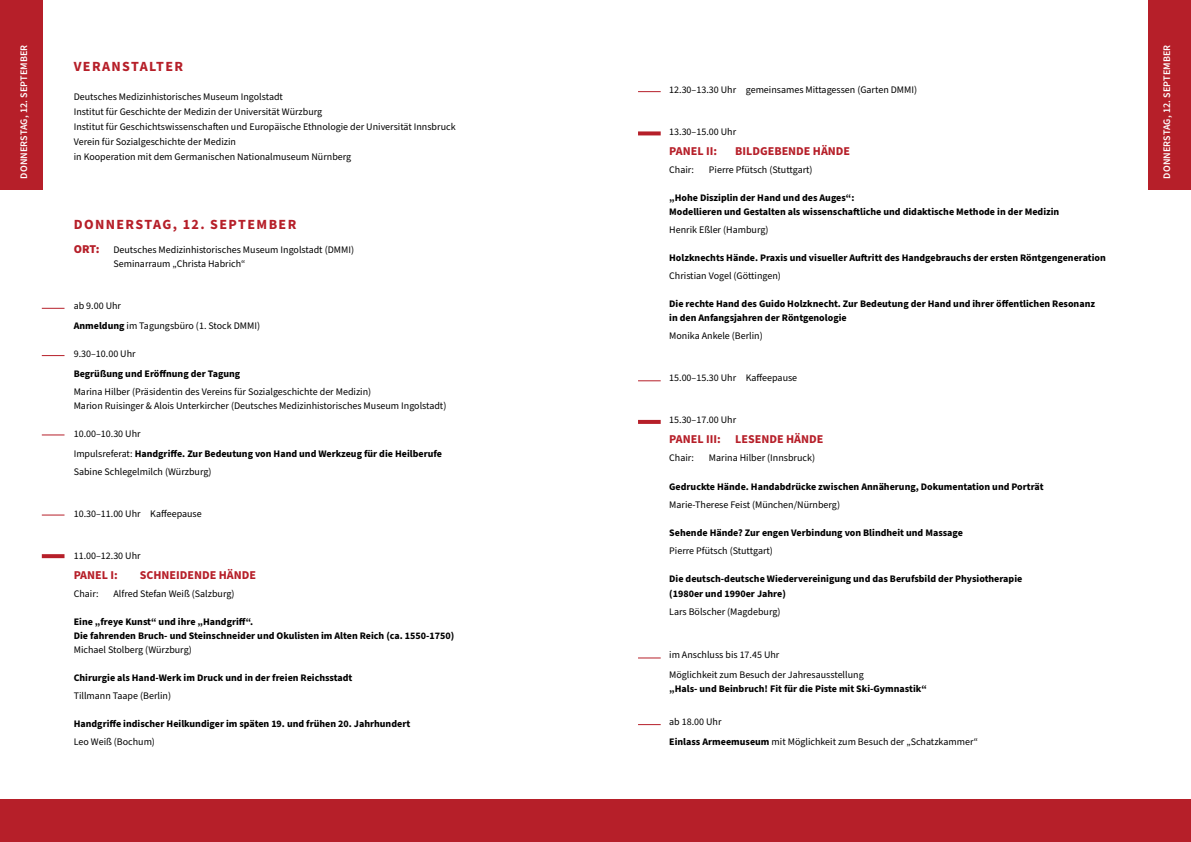
<style>
.page{position:relative;width:1191px;height:842px;background:#fff}
.page>*{position:absolute;margin:0;border:0;box-sizing:border-box;transform-origin:0 0}
.t1{font:700 14px "Source Sans Pro";letter-spacing:.1em;color:#b61f29}
.t2{font:700 12px "Source Sans Pro";color:#b61f29}
.t3{font:10px/15px "Source Sans Pro";color:#000}
.t4{font:700 10px/14px "Source Sans Pro";color:#000}
.t5{font:600 10px "Source Sans Pro";letter-spacing:.01em;color:#fff}
.s1{font-weight:900;font-size:12px;color:#b61f29}
.s2{font-weight:700}
.s3{font-weight:400}
</style>
<div class="page">
<div style="left:0;top:0;width:43px;height:190px;background:#b61f29"></div>
<div style="left:0;top:799px;width:1191px;height:43px;background:#b61f29"></div>
<div style="left:1148px;top:0;width:43px;height:190px;background:#b61f29"></div>
<svg style="left:42px;top:308px;width:22px;height:1px"></svg>
<svg style="left:42px;top:355px;width:22px;height:1px"></svg>
<svg style="left:638px;top:91px;width:22px;height:1px"></svg>
<svg style="left:638px;top:131px;width:22px;height:4px"></svg>
<svg style="left:42px;top:434px;width:22px;height:1px"></svg>
<svg style="left:42px;top:514px;width:22px;height:1px"></svg>
<svg style="left:42px;top:554px;width:22px;height:4px"></svg>
<svg style="left:638px;top:380px;width:22px;height:1px"></svg>
<svg style="left:638px;top:420px;width:22px;height:4px"></svg>
<svg style="left:638px;top:657px;width:22px;height:1px"></svg>
<svg style="left:638px;top:724px;width:22px;height:1px"></svg>
<p class="t5" style="left:17px;top:179px;width:135px;rotate:-90deg">DONNERSTAG, 12. SEPTEMBER</p>
<h1 class="t1" style="left:74px;top:57px;width:111px">VERANSTALTER</h1>
<p class="t3" style="left:74px;top:90px;width:383px">Deutsches Medizinhistorisches Museum Ingolstadt<br>Institut für Geschichte der Medizin der Universität Würzburg<br>Institut für Geschichtswissenschaften und Europäische Ethnologie der Universität Innsbruck Verein für Sozialgeschichte der Medizin<br>in Kooperation mit dem Germanischen Nationalmuseum Nürnberg</p>
<h1 class="t1" style="left:74px;top:215px;width:224px">DONNERSTAG, 12. SEPTEMBER</h1>
<p class="t3" style="left:113px;top:243px;width:242px;line-height:14px;text-indent:-40px"><span class="s1">ORT:</span> Deutsches Medizinhistorisches Museum Ingolstadt (DMMI)<br>Seminarraum „Christa Habrich“</p>
<p class="t3" style="left:74px;top:296px;width:188px;line-height:20px">ab 9.00 Uhr<br><span class="s2">Anmeldung</span> im Tagungsbüro (1. Stock DMMI)</p>
<p class="t3" style="left:74px;top:347px;width:63px">9.30–10.00 Uhr</p>
<p class="t4" style="left:74px;top:367px;width:168px">Begrüßung und Eröffnung der Tagung</p>
<p class="t3" style="left:74px;top:385px;width:374px;line-height:14px">Marina Hilber (Präsidentin des Vereins für Sozialgeschichte der Medizin)<br>Marion Ruisinger &amp; Alois Unterkircher (Deutsches Medizinhistorisches Museum Ingolstadt)</p>
<p class="t4" style="left:74px;top:424px;width:370px;line-height:20px"><span class="s3">10.00–10.30 Uhr<br>Impulsreferat:</span> Handgriffe. Zur Bedeutung von Hand und Werkzeug für die Heilberufe</p>
<p class="t3" style="left:74px;top:465px;width:139px">Sabine Schlegelmilch (Würzburg)</p>
<p class="t3" style="left:74px;top:507px;width:130px">10.30–11.00 Uhr Kaffeepause</p>
<p class="t3" style="left:74px;top:549px;width:68px">11.00–12.30 Uhr</p>
<p class="t2" style="left:74px;top:567px;width:46px">PANEL I:</p>
<p class="t2" style="left:140px;top:567px;width:118px">SCHNEIDENDE HÄNDE</p>
<p class="t3" style="left:74px;top:587px;width:26px">Chair:</p>
<p class="t3" style="left:113px;top:587px;width:123px">Alfred Stefan Weiß (Salzburg)</p>
<p class="t4" style="left:74px;top:615px;width:382px">Eine „freye Kunst“ und ihre „Handgriff“.<br>Die fahrenden Bruch- und Steinschneider und Okulisten im Alten Reich (ca. 1550-1750)</p>
<p class="t3" style="left:74px;top:643px;width:120px">Michael Stolberg (Würzburg)</p>
<p class="t4" style="left:74px;top:671px;width:280px">Chirurgie als Hand-Werk im Druck und in der freien Reichsstadt</p>
<p class="t3" style="left:74px;top:689px;width:99px">Tillmann Taape (Berlin)</p>
<p class="t4" style="left:74px;top:717px;width:338px">Handgriffe indischer Heilkundiger im späten 19. und frühen 20. Jahrhundert</p>
<p class="t3" style="left:74px;top:735px;width:83px">Leo Weiß (Bochum)</p>
<p class="t3" style="left:669px;top:83px;width:249px">12.30–13.30 Uhr gemeinsames Mittagessen (Garten DMMI)</p>
<p class="t3" style="left:669px;top:125px;width:68px">13.30–15.00 Uhr</p>
<p class="t2" style="left:669px;top:143px;width:49px">PANEL II:</p>
<p class="t2" style="left:735px;top:143px;width:116px">BILDGEBENDE HÄNDE</p>
<p class="t3" style="left:669px;top:163px;width:26px">Chair:</p>
<p class="t3" style="left:709px;top:163px;width:105px">Pierre Pfütsch (Stuttgart)</p>
<p class="t4" style="left:669px;top:191px;width:392px">„Hohe Disziplin der Hand und des Auges“:<br>Modellieren und Gestalten als wissenschaftliche und didaktische Methode in der Medizin</p>
<p class="t3" style="left:669px;top:223px;width:101px">Henrik Eßler (Hamburg)</p>
<p class="t4" style="left:669px;top:251px;width:438px">Holzknechts Hände. Praxis und visueller Auftritt des Handgebrauchs der ersten Röntgengeneration</p>
<p class="t3" style="left:669px;top:269px;width:113px">Christian Vogel (Göttingen)</p>
<p class="t4" style="left:669px;top:297px;width:427px">Die rechte Hand des Guido Holzknecht. Zur Bedeutung der Hand und ihrer öffentlichen Resonanz in den Anfangsjahren der Röntgenologie</p>
<p class="t3" style="left:669px;top:329px;width:95px">Monika Ankele (Berlin)</p>
<p class="t3" style="left:669px;top:371px;width:130px">15.00–15.30 Uhr Kaffeepause</p>
<p class="t3" style="left:669px;top:413px;width:68px">15.30–17.00 Uhr</p>
<p class="t2" style="left:669px;top:431px;width:156px">PANEL III: LESENDE HÄNDE</p>
<p class="t3" style="left:669px;top:451px;width:26px">Chair:</p>
<p class="t3" style="left:709px;top:451px;width:108px">Marina Hilber (Innsbruck)</p>
<p class="t4" style="left:669px;top:480px;width:376px">Gedruckte Hände. Handabdrücke zwischen Annäherung, Dokumentation und Porträt</p>
<p class="t3" style="left:669px;top:498px;width:172px">Marie-Therese Feist (München/Nürnberg)</p>
<p class="t4" style="left:669px;top:526px;width:295px">Sehende Hände? Zur engen Verbindung von Blindheit und Massage</p>
<p class="t3" style="left:669px;top:544px;width:105px">Pierre Pfütsch (Stuttgart)</p>
<p class="t4" style="left:669px;top:572px;width:354px;line-height:15px">Die deutsch-deutsche Wiedervereinigung und das Berufsbild der Physiotherapie (1980er und 1990er Jahre)</p>
<p class="t3" style="left:669px;top:605px;width:113px">Lars Bölscher (Magdeburg)</p>
<p class="t3" style="left:669px;top:645px;width:196px;line-height:20px">im Anschluss bis 17.45 Uhr<br>Möglichkeit zum Besuch der Jahresausstellung</p>
<p class="t4" style="left:669px;top:682px;width:259px">„Hals- und Beinbruch! Fit für die Piste mit Ski-Gymnastik“</p>
<p class="t3" style="left:669px;top:712px;width:310px;line-height:20px">ab 18.00 Uhr<br><span class="s2">Einlass Armeemuseum</span> mit Möglichkeit zum Besuch der „Schatzkammer“</p>
<p class="t5" style="left:1160px;top:179px;width:135px;rotate:-90deg">DONNERSTAG, 12. SEPTEMBER</p>
</div>
